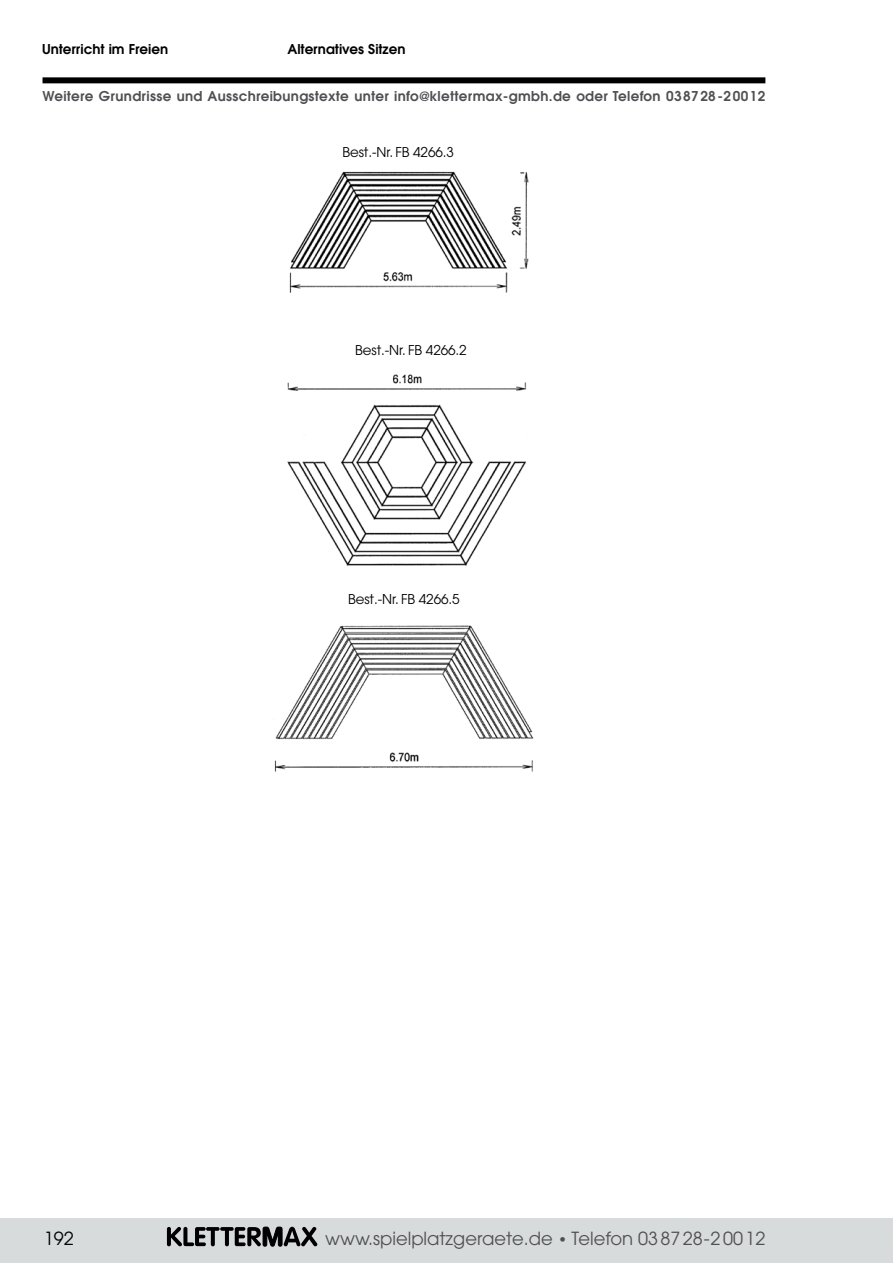
<style>
.page{position:relative;width:893px;height:1263px;background:#fff}
.page>*{position:absolute;margin:0;border:0;box-sizing:border-box;transform-origin:0 0}
.t1{font:18px "Avant Garde";color:#504f53}
.t2{font:18px "Avant Garde";color:#000}
.t3{font:600 13.5px "Avant Garde";letter-spacing:.025em;color:#504f53}
.t4{font:13.5px "Avant Garde";letter-spacing:-.005em;color:#000}
.t5{font:600 13.5px "Avant Garde";color:#000}
.s1{font-size:15px}
</style>
<div class="page">
<div style="left:0;top:1218px;width:893px;height:45px;background:#d8dbdc"></div>
<div style="left:43px;top:77px;width:722px;height:6px;background:#000"></div>
<svg style="left:167px;top:1227px;width:150px;height:19px"></svg>
<img style="left:274px;top:171px;width:260px;height:601px">
<p class="t5" style="left:42px;top:40px;width:127px">Unterricht im Freien</p>
<p class="t5" style="left:287px;top:40px;width:120px">Alternatives Sitzen</p>
<p class="t3" style="left:43px;top:87px;width:724px">Weitere Grundrisse und Ausschreibungstexte unter info@klettermax-gmbh.de oder Telefon 038728-20012</p>
<p class="t4" style="left:342px;top:144px;width:113px">Best.-Nr. FB 4266.3</p>
<p class="t4" style="left:355px;top:343px;width:113px">Best.-Nr. FB 4266.2</p>
<p class="t4" style="left:348px;top:591px;width:113px">Best.-Nr. FB 4266.5</p>
<h1 class="t2" style="left:44px;top:1228px;width:31px">192</h1>
<h1 class="t1" style="left:325px;top:1228px;width:442px">www.spielplatzgeraete.de <span class="s1">•</span> Telefon 03 8728-20012</h1>
</div>
